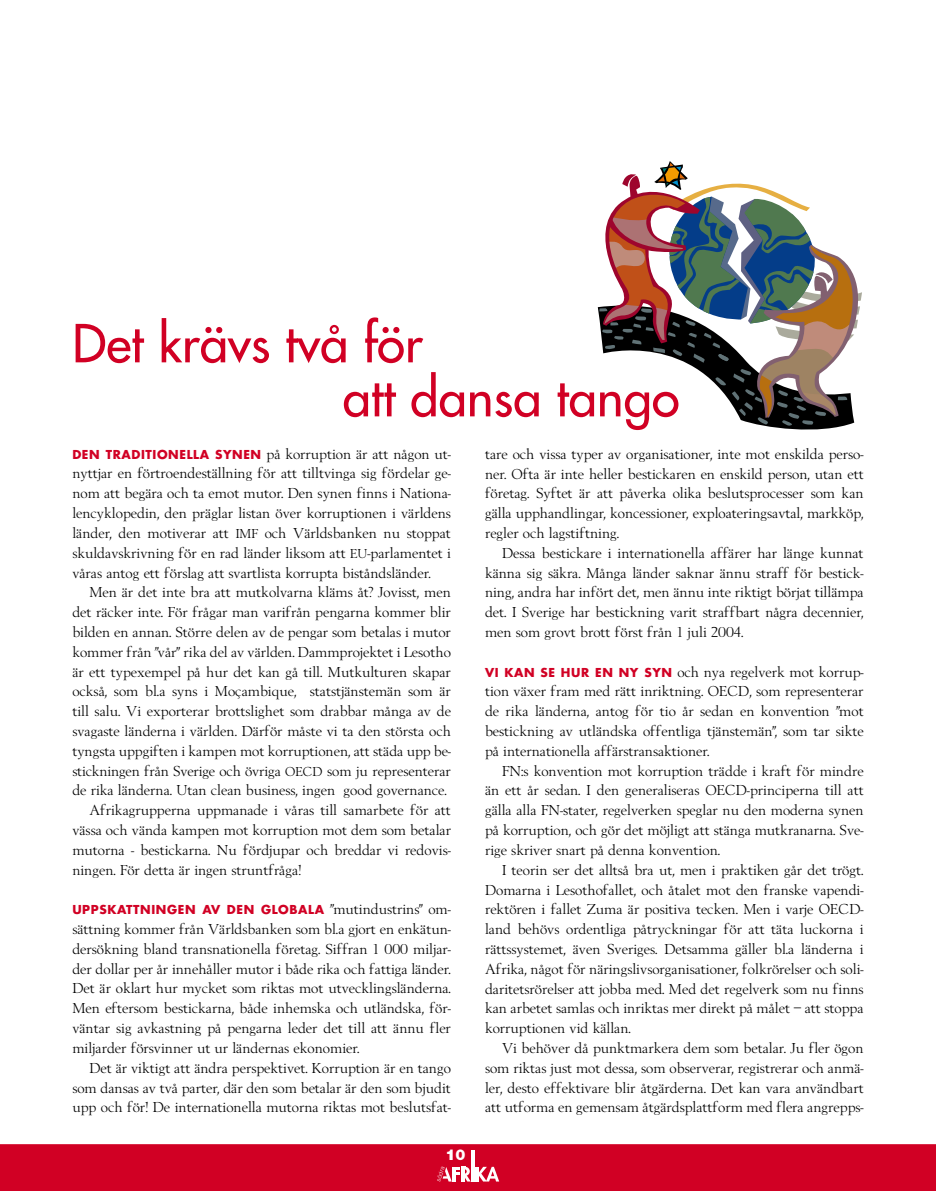
<style>
.page{position:relative;width:936px;height:1191px;background:#fff}
.page>*{position:absolute;margin:0;border:0;box-sizing:border-box;transform-origin:0 0}
.t1{font:51px/54px "Futura";color:#d10024}
.t2{font:15px/19.8px "Berling";color:#000;text-align:justify}
.t3{font:900 15px "Helvetica Neue";color:#fff}
.t4{font:700 12px "Futura";letter-spacing:.05em;color:#d10024}
.t5{font:300 6px "Helvetica Neue";color:#fff}
.s1{font-family:"Futura";font-weight:700;font-size:12px;color:#d10024}
.s2{font-size:13.5px}
.s3{font-family:"Berling";font-weight:400;font-size:15px;color:#000}
</style>
<div class="page">
<svg style="left:597px;top:161px;width:265px;height:268px"></svg>
<div style="left:0;top:1144px;width:935px;height:47px;background:#d10024"></div>
<hr style="left:461px;top:1166px;width:3px;height:15px;background:#fff">
<h1 class="t1" style="left:342px;top:316px;width:338px;text-indent:-270px">Det krävs två för<br>att dansa tango</h1>
<p class="t2" style="left:72px;top:445px;width:380px"><span class="s1">DEN TRADITIONELLA SYNEN</span> på korruption är att någon ut&shy;nyttjar en förtroendeställning för att tilltvinga sig fördelar ge&shy;nom att begära och ta emot mutor. Den synen finns i Nationa&shy;lencyklopedin, den präglar listan över korruptionen i världens länder, den motiverar att <span class="s2">IMF</span> och Världsbanken nu stoppat skuldavskrivning för en rad länder liksom att <span class="s2">EU</span>-parlamentet i våras antog ett förslag att svartlista korrupta biståndsländer.</p>
<p class="t2" style="left:89px;top:583px;width:363px">Men är det inte bra att mutkolvarna kläms åt? Jovisst, men</p>
<p class="t2" style="left:72px;top:603px;width:380px">det räcker inte. För frågar man varifrån pengarna kommer blir</p>
<p class="t2" style="left:72px;top:623px;width:380px">bilden en annan. Större delen av de pengar som betalas i mutor</p>
<p class="t2" style="left:72px;top:643px;width:380px">kommer från ”vår” rika del av världen. Dammprojektet i Lesotho</p>
<p class="t2" style="left:72px;top:663px;width:380px">är ett typexempel på hur det kan gå till. Mutkulturen skapar</p>
<p class="t2" style="left:72px;top:682px;width:380px">också, som bl.a syns i Moçambique, statstjänstemän som är</p>
<p class="t2" style="left:72px;top:702px;width:380px">till salu. Vi exporterar brottslighet som drabbar många av de</p>
<p class="t2" style="left:72px;top:722px;width:380px">svagaste länderna i världen. Därför måste vi ta den största och</p>
<p class="t2" style="left:72px;top:742px;width:380px">tyngsta uppgiften i kampen mot korruptionen, att städa upp be-</p>
<p class="t2" style="left:72px;top:762px;width:380px">stickningen från Sverige och övriga <span class="s2">OECD</span> som ju representerar</p>
<p class="t2" style="left:72px;top:781px;width:376px">de rika länderna. Utan clean business, ingen good governance.</p>
<p class="t2" style="left:89px;top:801px;width:363px">Afrikagrupperna uppmanade i våras till samarbete för att</p>
<p class="t2" style="left:72px;top:821px;width:380px">vässa och vända kampen mot korruption mot dem som betalar</p>
<p class="t2" style="left:72px;top:841px;width:380px">mutorna - bestickarna. Nu fördjupar och breddar vi redovis-</p>
<p class="t2" style="left:72px;top:861px;width:230px">ningen. För detta är ingen struntfråga!</p>
<p class="t4" style="left:72px;top:901px;width:380px">UPP SKATTNINGEN AV DEN GLOBALA <span class="s3">”mutindustrins” om-</span></p>
<p class="t2" style="left:72px;top:920px;width:380px">sättning kommer från Världsbanken som bl.a gjort en enkätun&shy;dersökning bland transnationella företag. Siffran 1 000 miljar&shy;der dollar per år innehåller mutor i både rika och fattiga länder.<br>Det är oklart hur mycket som riktas mot utvecklingsländerna.<br>Men eftersom bestickarna, både inhemska och utländska, för&shy;väntar sig avkastning på pengarna leder det till att ännu fler miljarder försvinner ut ur ländernas ekonomier.</p>
<p class="t2" style="left:72px;top:1059px;width:380px;text-indent:17px">Det är viktigt att ändra perspektivet. Korruption är en tango som dansas av två parter, där den som betalar är den som bjudit upp och för! De internationella mutorna riktas mot beslutsfat-</p>
<p class="t3" style="left:445px;top:1145px;width:22px">10</p>
<p class="t5" style="left:434px;top:1180px;width:17px;rotate:-72deg">södra</p>
<p class="t2" style="left:485px;top:445px;width:380px">tare och vissa typer av organisationer, inte mot enskilda perso&shy;ner. Ofta är inte heller bestickaren en enskild person, utan ett företag. Syftet är att påverka olika beslutsprocesser som kan gälla upphandlingar, koncessioner, exploateringsavtal, markköp, regler och lagstiftning.</p>
<p class="t2" style="left:485px;top:544px;width:380px;text-indent:17px">Dessa bestickare i internationella affärer har länge kunnat känna sig säkra. Många länder saknar ännu straff för bestick&shy;ning, andra har infört det, men ännu inte riktigt börjat tillämpa det. I Sverige har bestickning varit straffbart några decennier, men som grovt brott först från 1 juli 2004.</p>
<p class="t2" style="left:485px;top:663px;width:380px"><span class="s1">VI KAN SE HUR EN NY SYN</span> och nya regelverk mot korrup&shy;tion växer fram med rätt inriktning. OECD, som representerar de rika länderna, antog för tio år sedan en konvention ”mot bestickning av utländska offentliga tjänstemän”, som tar sikte på internationella affärstransaktioner.</p>
<p class="t2" style="left:485px;top:762px;width:380px;text-indent:17px">FN:s konvention mot korruption trädde i kraft för mindre än ett år sedan. I den generaliseras OECD-principerna till att gälla alla FN-stater, regelverken speglar nu den moderna synen på korruption, och gör det möjligt att stänga mutkranarna. Sve&shy;rige skriver snart på denna konvention.</p>
<p class="t2" style="left:485px;top:861px;width:380px;text-indent:17px">I teorin ser det alltså bra ut, men i praktiken går det trögt.<br>Domarna i Lesothofallet, och åtalet mot den franske vapendi&shy;rektören i fallet Zuma är positiva tecken. Men i varje OECD&shy;land behövs ordentliga påtryckningar för att täta luckorna i rättssystemet, även Sveriges. Detsamma gäller bl.a länderna i Afrika, något för näringslivsorganisationer, folkrörelser och soli&shy;daritetsrörelser att jobba med. Med det regelverk som nu finns kan arbetet samlas och inriktas mer direkt på målet – att stoppa korruptionen vid källan.</p>
<p class="t2" style="left:485px;top:1039px;width:380px;text-indent:17px">Vi behöver då punktmarkera dem som betalar. Ju fler ögon som riktas just mot dessa, som observerar, registrerar och anmä&shy;ler, desto effektivare blir åtgärderna. Det kan vara användbart att utforma en gemensam åtgärdsplattform med flera angrepps-</p>
</div>
